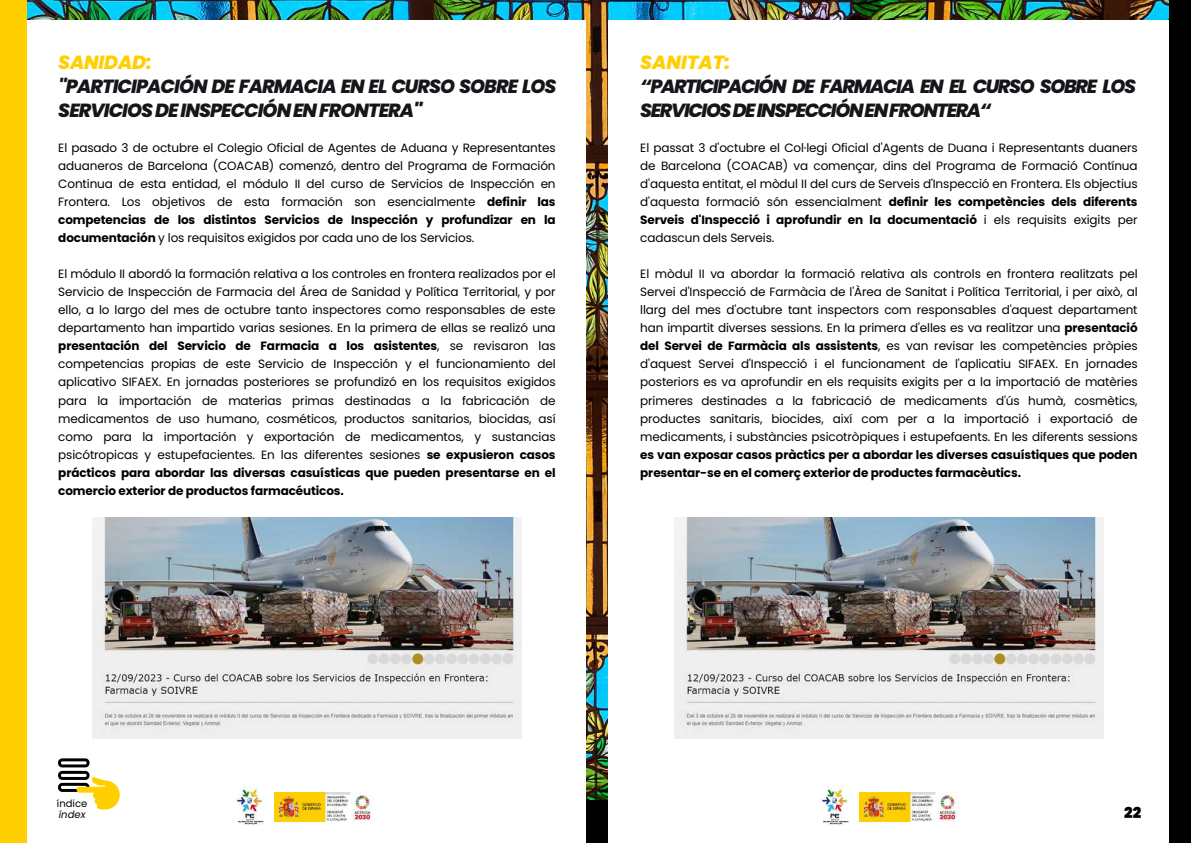
<style>
.page{position:relative;width:1191px;height:843px;background:#fff}
.page>*{position:absolute;margin:0;border:0;box-sizing:border-box;transform-origin:0 0}
.t1{font:italic 800 19px/24px "Poppins";letter-spacing:-.07em;color:#14161a}
.t2{font:italic 800 19px/24px "Poppins";letter-spacing:-.05em;color:#14161a}
.t3{font:italic 800 19px "Poppins";letter-spacing:-.005em;color:#ffcf00}
.t4{font:900 15px "Poppins";color:#000}
.t5{font:12px/18px "Poppins";letter-spacing:-.01em;color:#000;text-align:justify}
.t6{font:700 12px/18px "Poppins";letter-spacing:-.01em;color:#000}
.t7{font:10px "Poppins";color:#000}
.t8{font:italic 10px "Poppins";color:#000}
.s1{font-weight:900}
.s2{font-weight:700}
</style>
<div class="page">
<img style="left:27px;top:0;width:1141px;height:799px">
<div style="left:0;top:20px;width:585px;height:822px;background:#fff"></div>
<div style="left:0;top:0;width:27px;height:842px;background:#ffcf00"></div>
<div style="left:608px;top:20px;width:582px;height:822px;background:#fff"></div>
<div style="left:1168px;top:0;width:22px;height:842px;background:#000"></div>
<img style="left:859px;top:792px;width:99px;height:28px">
<img style="left:822px;top:786px;width:27px;height:38px">
<svg style="left:58px;top:758px;width:61px;height:51px"></svg>
<img style="left:274px;top:792px;width:99px;height:28px">
<img style="left:237px;top:786px;width:27px;height:38px">
<img style="left:93px;top:517px;width:428px;height:221px">
<img style="left:674px;top:517px;width:428px;height:221px">
<h1 class="t3" style="left:58px;top:49px;width:95px">SANIDAD:</h1>
<h1 class="t2" style="left:58px;top:74px;width:499px">"PARTICIPACIÓN DE FARMACIA EN EL CURSO SOBRE LOS<br>SERVICIOSDEINSPECCIÓNENFRONTERA<span class="s1">"</span></h1>
<p class="t5" style="left:58px;top:139px;width:499px">El pasado 3 de octubre el Colegio Oficial de Agentes de Aduana y Representantes aduaneros de Barcelona (COACAB) comenzó, dentro del Programa de Formación Continua de esta entidad, el módulo II del curso de Servicios de Inspección en Frontera. Los objetivos de esta formación son esencialmente <span class="s2">definir las competencias de los distintos Servicios de Inspección y profundizar en la documentación</span> y los requisitos exigidos por cada uno de los Servicios.</p>
<p class="t5" style="left:58px;top:265px;width:499px">El módulo II abordó la formación relativa a los controles en frontera realizados por el Servicio de Inspección de Farmacia del Área de Sanidad y Política Territorial, y por ello, a lo largo del mes de octubre tanto inspectores como responsables de este departamento han impartido varias sesiones. En la primera de ellas se realizó una <span class="s2">presentación del Servicio de Farmacia a los asistentes</span>, se revisaron las competencias propias de este Servicio de Inspección y el funcionamiento del aplicativo SIFAEX. En jornadas posteriores se profundizó en los requisitos exigidos para la importación de materias primas destinadas a la fabricación de medicamentos de uso humano, cosméticos, productos sanitarios, biocidas, así como para la importación y exportación de medicamentos, y sustancias psicótropicas y estupefacientes. En las diferentes sesiones <span class="s2">se expusieron casos prácticos para abordar las diversas casuísticas que pueden presentarse en el comercio exterior de productos farmacéuticos.</span></p>
<h1 class="t3" style="left:640px;top:49px;width:91px">SANITAT:</h1>
<h1 class="t1" style="left:640px;top:74px;width:497px">“PARTICIPACIÓN DE FARMACIA EN EL CURSO SOBRE LOS<br>SERVICIOSDEINSPECCIÓNENFRONTERA“</h1>
<p class="t5" style="left:640px;top:139px;width:499px">El passat 3 d'octubre el Col·legi Oficial d'Agents de Duana i Representants duaners de Barcelona (COACAB) va començar, dins del Programa de Formació Contínua d'aquesta entitat, el mòdul II del curs de Serveis d'Inspecció en Frontera. Els objectius d'aquesta formació són essencialment <span class="s2">definir les competències dels diferents Serveis d'Inspecció i aprofundir en la documentació</span> i els requisits exigits per cadascun dels Serveis.</p>
<p class="t5" style="left:640px;top:265px;width:499px">El mòdul II va abordar la formació relativa als controls en frontera realitzats pel Servei d'Inspecció de Farmàcia de l'Àrea de Sanitat i Política Territorial, i per això, al llarg del mes d'octubre tant inspectors com responsables d'aquest departament han impartit diverses sessions. En la primera d'elles es va realitzar una <span class="s2">presentació del Servei de Farmàcia als assistents</span>, es van revisar les competències pròpies d'aquest Servei d'Inspecció i el funcionament de l'aplicatiu SIFAEX. En jornades posteriors es va aprofundir en els requisits exigits per a la importació de matèries primeres destinades a la fabricació de medicaments d'ús humà, cosmètics, productes sanitaris, biocides, així com per a la importació i exportació de medicaments, i substàncies psicotròpiques i estupefaents. En les diferents sessions</p>
<p class="t6" style="left:640px;top:445px;width:499px">es van exposar casos pràctics per a abordar les diverses casuístiques que poden presentar-se en el comerç exterior de productes farmacèutics.</p>
<p class="t7" style="left:57px;top:795px;width:32px">índice</p>
<p class="t8" style="left:59px;top:807px;width:28px">índex</p>
<p class="t4" style="left:1123px;top:802px;width:18px">22</p>
</div>
